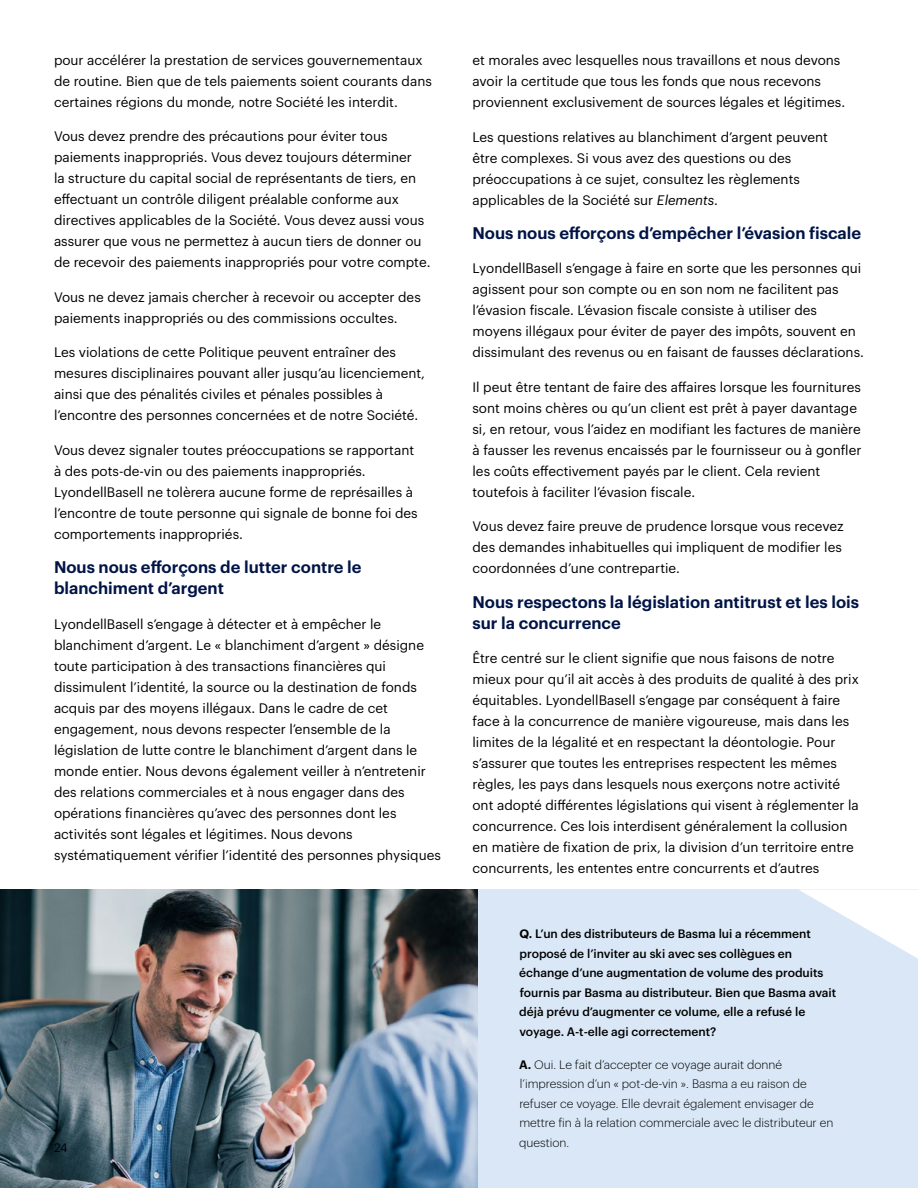
<style>
.page{position:relative;width:918px;height:1188px;background:#fff}
.page>*{position:absolute;margin:0;border:0;box-sizing:border-box;transform-origin:0 0}
.t1{font:600 16.5px/21px "Graphik";color:#001446}
.t2{font:13.5px/21px "Graphik";color:#000}
.t3{font:500 12px/19.5px "Graphik";color:#000}
.t4{font:300 12px/19.5px "Graphik";color:#000}
.t5{font:12px "Graphik";color:#000}
.s1{font-style:italic}
.s2{font-weight:600}
</style>
<div class="page">
<div style="left:472px;top:890px;width:446px;height:298px;background:#d9e7f6"></div>
<img style="left:0;top:890px;width:477px;height:298px">
<svg style="left:800px;top:890px;width:118px;height:69px"></svg>
<p class="t2" style="left:54px;top:48px;width:379px">pour accélérer la prestation de services gouvernementaux de routine. Bien que de tels paiements soient courants dans certaines régions du monde, notre Société les interdit.</p>
<p class="t2" style="left:54px;top:125px;width:378px">Vous devez prendre des précautions pour éviter tous paiements inappropriés. Vous devez toujours déterminer<br>la structure du capital social de représentants de tiers, en effectuant un contrôle diligent préalable conforme aux directives applicables de la Société. Vous devez aussi vous assurer que vous ne permettez à aucun tiers de donner ou de recevoir des paiements inappropriés pour votre compte.</p>
<p class="t2" style="left:54px;top:285px;width:368px">Vous ne devez jamais chercher à recevoir ou accepter des paiements inappropriés ou des commissions occultes.</p>
<p class="t2" style="left:54px;top:341px;width:373px">Les violations de cette Politique peuvent entraîner des mesures disciplinaires pouvant aller jusqu’au licenciement, ainsi que des pénalités civiles et pénales possibles à l’encontre des personnes concernées et de notre Société.</p>
<p class="t2" style="left:54px;top:438px;width:365px">Vous devez signaler toutes préoccupations se rapportant à des pots-de-vin ou des paiements inappropriés.<br>LyondellBasell ne tolèrera aucune forme de représailles à l’encontre de toute personne qui signale de bonne foi des comportements inappropriés.</p>
<p class="t1" style="left:54px;top:555px;width:309px">Nous nous efforçons de lutter contre le blanchiment d’argent</p>
<p class="t2" style="left:54px;top:612px;width:388px">LyondellBasell s’engage à détecter et à empêcher le blanchiment d’argent. Le « blanchiment d’argent » désigne toute participation à des transactions financières qui dissimulent l’identité, la source ou la destination de fonds acquis par des moyens illégaux. Dans le cadre de cet engagement, nous devons respecter l’ensemble de la législation de lutte contre le blanchiment d’argent dans le monde entier. Nous devons également veiller à n’entretenir des relations commerciales et à nous engager dans des opérations financières qu’avec des personnes dont les activités sont légales et légitimes. Nous devons systématiquement vérifier l’identité des personnes physiques</p>
<p class="t5" style="left:54px;top:1139px;width:15px">24</p>
<p class="t2" style="left:472px;top:48px;width:374px">et morales avec lesquelles nous travaillons et nous devons avoir la certitude que tous les fonds que nous recevons proviennent exclusivement de sources légales et légitimes.</p>
<p class="t2" style="left:472px;top:125px;width:357px">Les questions relatives au blanchiment d’argent peuvent être complexes. Si vous avez des questions ou des préoccupations à ce sujet, consultez les règlements applicables de la Société sur <span class="s1">Elements</span>.</p>
<p class="t1" style="left:472px;top:221px;width:390px">Nous nous efforçons d’empêcher l’évasion fiscale</p>
<p class="t2" style="left:472px;top:257px;width:393px">LyondellBasell s’engage à faire en sorte que les personnes qui agissent pour son compte ou en son nom ne facilitent pas l’évasion fiscale. L’évasion fiscale consiste à utiliser des moyens illégaux pour éviter de payer des impôts, souvent en dissimulant des revenus ou en faisant de fausses déclarations.</p>
<p class="t2" style="left:472px;top:375px;width:390px">Il peut être tentant de faire des affaires lorsque les fournitures sont moins chères ou qu’un client est prêt à payer davantage si, en retour, vous l’aidez en modifiant les factures de manière à fausser les revenus encaissés par le fournisseur ou à gonfler les coûts effectivement payés par le client. Cela revient toutefois à faciliter l’évasion fiscale.</p>
<p class="t2" style="left:472px;top:515px;width:373px">Vous devez faire preuve de prudence lorsque vous recevez des demandes inhabituelles qui impliquent de modifier les coordonnées d’une contrepartie.</p>
<p class="t1" style="left:472px;top:590px;width:388px">Nous respectons la législation antitrust et les lois sur la concurrence</p>
<p class="t2" style="left:472px;top:647px;width:388px">Être centré sur le client signifie que nous faisons de notre mieux pour qu’il ait accès à des produits de qualité à des prix équitables. LyondellBasell s’engage par conséquent à faire face à la concurrence de manière vigoureuse, mais dans les limites de la légalité et en respectant la déontologie. Pour s’assurer que toutes les entreprises respectent les mêmes règles, les pays dans lesquels nous exerçons notre activité ont adopté différentes législations qui visent à réglementer la concurrence. Ces lois interdisent généralement la collusion en matière de fixation de prix, la division d’un territoire entre concurrents, les ententes entre concurrents et d’autres</p>
<p class="t3" style="left:519px;top:923px;width:318px"><span class="s2">Q.</span> L’un des distributeurs de Basma lui a récemment proposé de l’inviter au ski avec ses collègues en échange d’une augmentation de volume des produits fournis par Basma au distributeur. Bien que Basma avait déjà prévu d’augmenter ce volume, elle a refusé le voyage. A-t-elle agi correctement?</p>
<p class="t4" style="left:519px;top:1054px;width:316px"><span class="s2">A.</span> Oui. Le fait d’accepter ce voyage aurait donné l’impression d’un « pot-de-vin ». Basma a eu raison de refuser ce voyage. Elle devrait également envisager de mettre fin à la relation commerciale avec le distributeur en question.</p>
</div>
